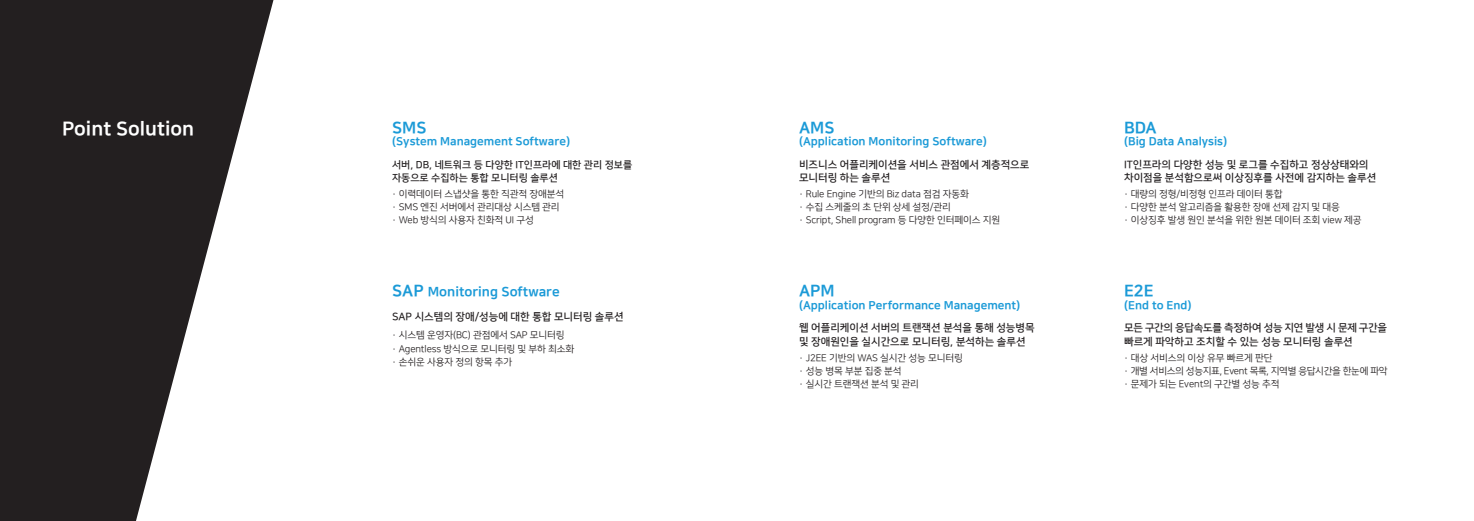
<style>
.page{position:relative;width:1474px;height:521px;background:#fff}
.page>*{position:absolute;margin:0;border:0;box-sizing:border-box;transform-origin:0 0}
.t1{font:19.25px "Nanum Square OTFEB";color:#fff}
.t2{font:16.19px "Nanum Square OTFEB";color:#1b9ad7}
.t3{font:13.12px "Nanum Square OTFEB";color:#1b9ad7}
.t4{font:11.38px "Nanum Square OTFEB";color:#1b9ad7}
.t5{font:10.5px/13.1px "Nanum Square OTFB";color:#231f20}
.t6{font:10.06px/13.1px "Nanum Square OTFB";color:#231f20}
.t7{font:9.62px "Nanum Square OTFR";letter-spacing:-.01em;color:#231f20}
.t8{font:9.62px "Nanum Square OTFR";letter-spacing:-.03em;color:#231f20}
.s1{font-size:16.19px}
</style>
<div class="page">
<svg style="left:0;top:0;width:273px;height:521px;fill:#231f20"></svg>
<p class="t1" style="left:62px;top:118px;width:134px">Point Solution</p>
<p class="t2" style="left:392px;top:119px;width:36px">SMS</p>
<p class="t4" style="left:392px;top:135px;width:180px">(System Management Software)</p>
<p class="t2" style="left:799px;top:119px;width:37px">AMS</p>
<p class="t4" style="left:799px;top:135px;width:189px">(Application Monitoring Software)</p>
<p class="t2" style="left:1124px;top:119px;width:34px">BDA</p>
<p class="t4" style="left:1124px;top:135px;width:105px">(Big Data Analysis)</p>
<p class="t6" style="left:392px;top:158px;width:242px">서버, DB, 네트워크 등 다양한 IT인프라에 대한 관리 정보를 자동으로 수집하는 통합 모니터링 솔루션</p>
<p class="t5" style="left:799px;top:158px;width:232px">비즈니스 어플리케이션을 서비스 관점에서 계층적으로</p>
<p class="t5" style="left:799px;top:171px;width:93px">모니터링 하는 솔루션</p>
<p class="t5" style="left:1124px;top:158px;width:253px">IT인프라의 다양한 성능 및 로그를 수집하고 정상상태와의 차이점을 분석함으로써 이상징후를 사전에 감지하는 솔루션</p>
<p class="t7" style="left:392px;top:189px;width:173px">· 이력데이터 스냅샷을 통한 직관적 장애분석</p>
<p class="t7" style="left:392px;top:202px;width:169px">· SMS 엔진 서버에서 관리대상 시스템 관리</p>
<p class="t7" style="left:392px;top:215px;width:143px">· Web 방식의 사용자 친화적 UI 구성</p>
<p class="t7" style="left:799px;top:189px;width:171px">· Rule Engine 기반의 Biz data 점검 자동화</p>
<p class="t7" style="left:799px;top:202px;width:153px">· 수집 스케줄의 초 단위 상세 설정/관리</p>
<p class="t7" style="left:799px;top:215px;width:203px">· Script, Shell program 등 다양한 인터페이스 지원</p>
<p class="t7" style="left:1124px;top:189px;width:160px">· 대량의 정형/비정형 인프라 데이터 통합</p>
<p class="t7" style="left:1124px;top:202px;width:217px">· 다양한 분석 알고리즘을 활용한 장애 선제 감지 및 대응</p>
<p class="t7" style="left:1124px;top:215px;width:239px">· 이상징후 발생 원인 분석을 위한 원본 데이터 조회 view 제공</p>
<p class="t3" style="left:392px;top:285px;width:169px"><span class="s1">SAP</span> Monitoring Software</p>
<p class="t5" style="left:392px;top:310px;width:233px">SAP 시스템의 장애/성능에 대한 통합 모니터링 솔루션</p>
<p class="t7" style="left:392px;top:330px;width:174px">· 시스템 운영자(BC) 관점에서 SAP 모니터링</p>
<p class="t7" style="left:392px;top:343px;width:184px">· Agentless 방식으로 모니터링 및 부하 최소화</p>
<p class="t7" style="left:392px;top:357px;width:121px">· 손쉬운 사용자 정의 항목 추가</p>
<p class="t2" style="left:799px;top:282px;width:37px">APM</p>
<p class="t4" style="left:799px;top:299px;width:223px">(Application Performance Management)</p>
<p class="t5" style="left:799px;top:322px;width:237px">웹 어플리케이션 서버의 트랜잭션 분석을 통해 성능병목</p>
<p class="t5" style="left:799px;top:335px;width:228px">및 장애원인을 실시간으로 모니터링, 분석하는 솔루션</p>
<p class="t7" style="left:799px;top:353px;width:165px">· J2EE 기반의 WAS 실시간 성능 모니터링</p>
<p class="t7" style="left:799px;top:366px;width:104px">· 성능 병목 부분 집중 분석</p>
<p class="t7" style="left:799px;top:379px;width:121px">· 실시간 트랜잭션 분석 및 관리</p>
<p class="t2" style="left:1124px;top:282px;width:31px">E2E</p>
<p class="t4" style="left:1124px;top:299px;width:69px">(End to End)</p>
<p class="t5" style="left:1124px;top:322px;width:264px">모든 구간의 응답속도를 측정하여 성능 지연 발생 시 문제 구간을 빠르게 파악하고 조치할 수 있는 성능 모니터링 솔루션</p>
<p class="t7" style="left:1124px;top:353px;width:150px">· 대상 서비스의 이상 유무 빠르게 판단</p>
<p class="t8" style="left:1124px;top:366px;width:265px">· 개별 서비스의 성능지표, Event 목록, 지역별 응답시간을 한눈에 파악</p>
<p class="t7" style="left:1124px;top:379px;width:157px">· 문제가 되는 Event의 구간별 성능 추적</p>
</div>
